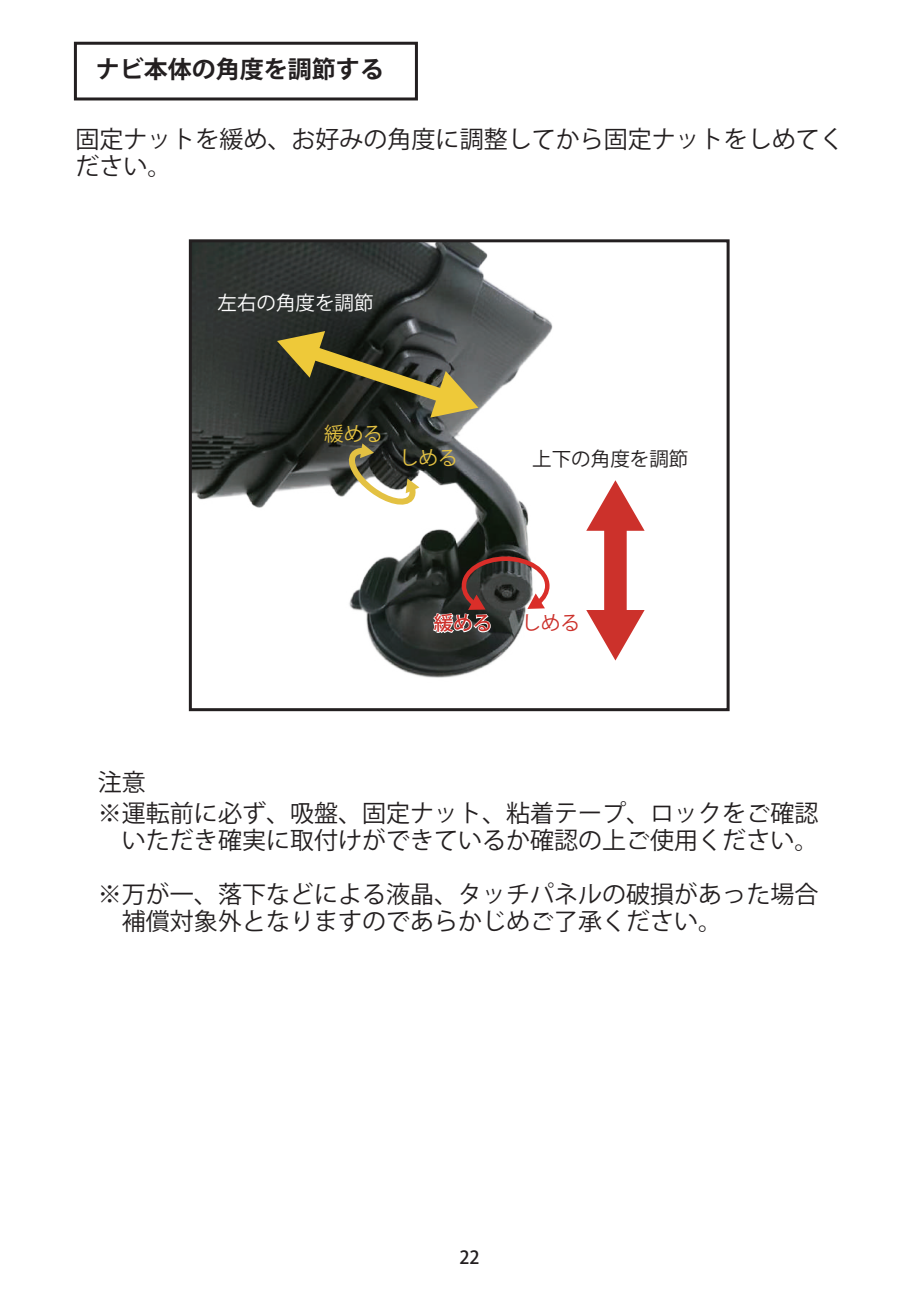
<style>
.page{position:relative;width:919px;height:1289px;background:#fff}
.page>*{position:absolute;margin:0;border:0;box-sizing:border-box;transform-origin:0 0}
.t1{font:24px/27px "Koz Go Pr 6 N";color:#231f20}
.t2{font:700 24px "Koz Go Pr 6 N";color:#231f20}
.t3{font:19.5px "Koz Go Pr 6 N";color:#231f20}
.t4{font:19.5px "Koz Go Pr 6 N";color:#fff}
.t5{font:19.5px "Koz Go Pr 6 N";color:#e3c142}
.t6{font:500 19.5px "Koz Go Pr 6 N";color:#cc312b}
.t7{font:19.5px "Koz Go Pr 6 N";color:#cc312b}
.t8{font:500 18px "Koz Go Pr 6 N";color:#231f20}
</style>
<div class="page">
<div style="left:74px;top:42px;width:344px;height:58px;border:3px solid #231f20"></div>
<img style="left:190px;top:243px;width:423px;height:469px">
<svg style="left:348px;top:443px;width:71px;height:70px"></svg>
<svg style="left:277px;top:331px;width:201px;height:86px;background:#595433"></svg>
<div style="left:604px;top:522px;width:22px;height:96px;background:#cc312b"></div>
<svg style="left:586px;top:480px;width:58px;height:51px"></svg>
<svg style="left:586px;top:610px;width:58px;height:50px"></svg>
<svg style="left:432px;top:554px;width:119px;height:80px"></svg>
<div style="left:189px;top:239px;width:540px;height:472px;border:3px solid #231f20"></div>
<p class="t2" style="left:96px;top:55px;width:289px">ナビ本体の角度を調節する</p>
<p class="t1" style="left:75px;top:126px;width:770px">固定ナットを緩め、お好みの角度に調整してから固定ナットをしめてください。</p>
<p class="t4" style="left:217px;top:292px;width:157px">左右の角度を調節</p>
<p class="t1" style="left:98px;top:769px;width:49px">注意</p>
<p class="t5" style="left:324px;top:422px;width:60px">緩める</p>
<p class="t5" style="left:399px;top:446px;width:60px">しめる</p>
<p class="t3" style="left:532px;top:447px;width:157px">上下の角度を調節</p>
<p class="t6" style="left:433px;top:612px;width:60px">緩める</p>
<p class="t7" style="left:521px;top:612px;width:60px">しめる</p>
<p class="t1" style="left:98px;top:800px;width:722px">※運転前に必ず、吸盤、固定ナット、粘着テープ、ロックをご確認　いただき確実に取付けができているか確認の上ご使用ください。</p>
<p class="t1" style="left:98px;top:881px;width:722px">※万が一、落下などによる液晶、タッチパネルの破損があった場合　補償対象外となりますのであらかじめご了承ください。</p>
<p class="t8" style="left:459px;top:1246px;width:22px">22</p>
</div>
